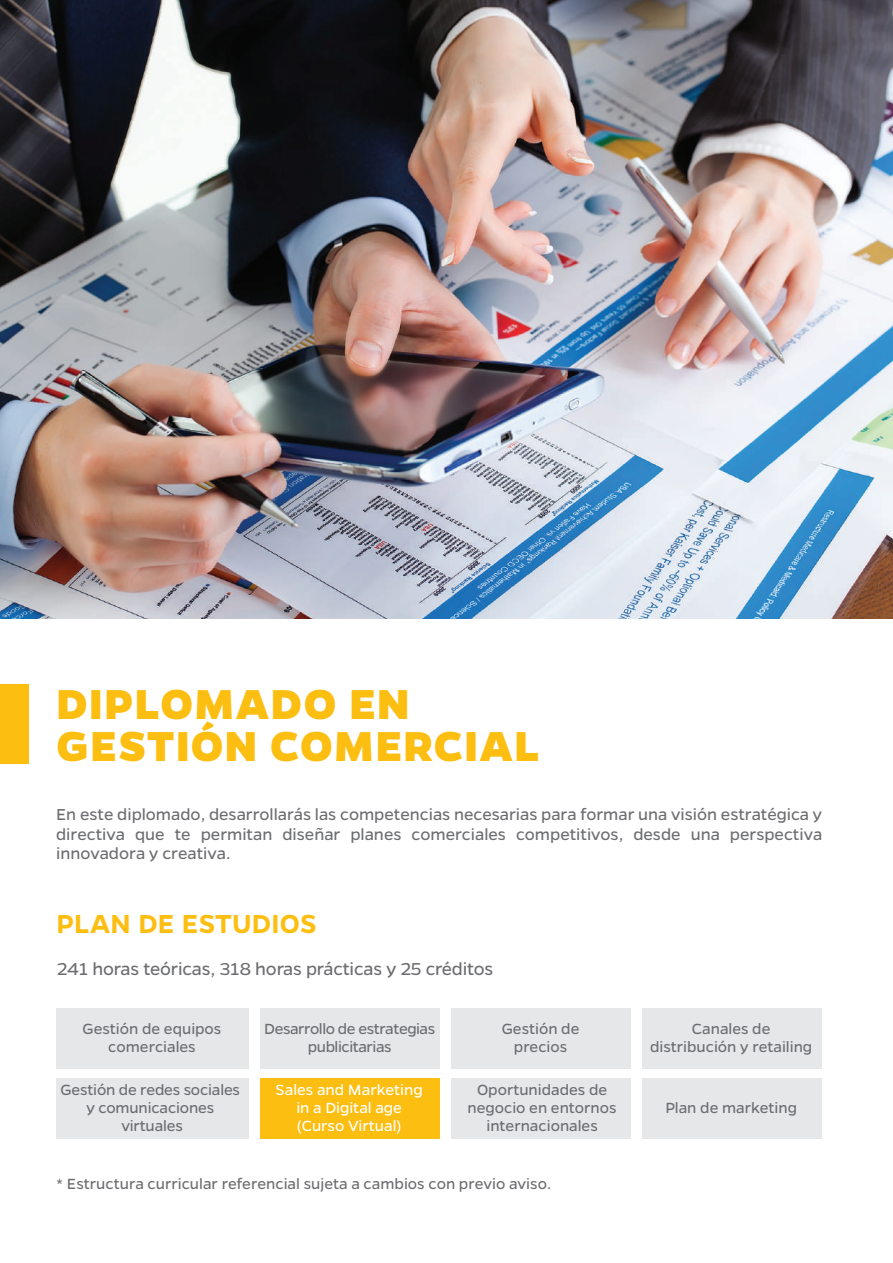
<style>
.page{position:relative;width:893px;height:1263px;background:#fff}
.page>*{position:absolute;margin:0;border:0;box-sizing:border-box;transform-origin:0 0}
.t1{font:800 47.4px/42px "Gentona";letter-spacing:.03em;color:#fdbe12}
.t2{font:600 29.55px "Gentona";letter-spacing:.01em;color:#fdbe12}
.t3{font:19.5px "Gentona";letter-spacing:-.01em;color:#6c6d70}
.t4{font:18px/19.5px "Gentona";color:#6c6d70;text-align:justify}
.t5{font:16.65px/18px "Gentona";color:#6c6d70;text-align:center}
.t6{font:16.65px/18px "Gentona";color:#fff;text-align:center}
.t7{font:16.65px/18px "Gentona";letter-spacing:-.025em;color:#6c6d70;text-align:center}
</style>
<div class="page">
<img style="left:0;top:0;width:893px;height:619px">
<div style="left:0;top:684px;width:28px;height:80px;background:#fdbe12"></div>
<div style="left:56px;top:1008px;width:193px;height:61px;background:#e6e7e9"></div>
<div style="left:642px;top:1008px;width:180px;height:61px;background:#e6e7e9"></div>
<div style="left:451px;top:1008px;width:180px;height:61px;background:#e6e7e9"></div>
<div style="left:260px;top:1008px;width:180px;height:61px;background:#e6e7e9"></div>
<div style="left:56px;top:1078px;width:193px;height:61px;background:#e6e7e9"></div>
<div style="left:642px;top:1078px;width:180px;height:61px;background:#e6e7e9"></div>
<div style="left:451px;top:1078px;width:180px;height:61px;background:#e6e7e9"></div>
<div style="left:260px;top:1078px;width:180px;height:61px;background:#fdbe12"></div>
<h1 class="t1" style="left:57px;top:682px;width:484px">DIPLOMADO EN<br>GESTIÓN COMERCIAL</h1>
<p class="t4" style="left:56px;top:804px;width:768px">En este diplomado, desarrollarás las competencias necesarias para formar una visión estratégica y directiva que te permitan diseñar planes comerciales competitivos, desde una perspectiva innovadora y creativa.</p>
<h2 class="t2" style="left:56px;top:907px;width:262px">PLAN DE ESTUDIOS</h2>
<p class="t3" style="left:57px;top:958px;width:437px">241 horas teóricas, 318 horas prácticas y 25 créditos</p>
<p class="t5" style="left:83px;top:1020px;width:140px">Gestión de equipos comerciales</p>
<p class="t7" style="left:264px;top:1020px;width:172px">Desarrollo de estrategias publicitarias</p>
<p class="t5" style="left:502px;top:1020px;width:79px">Gestión de precios</p>
<p class="t5" style="left:650px;top:1020px;width:163px">Canales de distribución y retailing</p>
<p class="t5" style="left:61px;top:1081px;width:181px">Gestión de redes sociales y comunicaciones virtuales</p>
<p class="t6" style="left:276px;top:1081px;width:148px">Sales and Marketing in a Digital age (Curso Virtual)</p>
<p class="t5" style="left:468px;top:1081px;width:150px">Oportunidades de negocio en entornos internacionales</p>
<p class="t5" style="left:665px;top:1099px;width:133px">Plan de marketing</p>
<p class="t5" style="left:56px;top:1175px;width:496px">* Estructura curricular referencial sujeta a cambios con previo aviso.</p>
</div>
